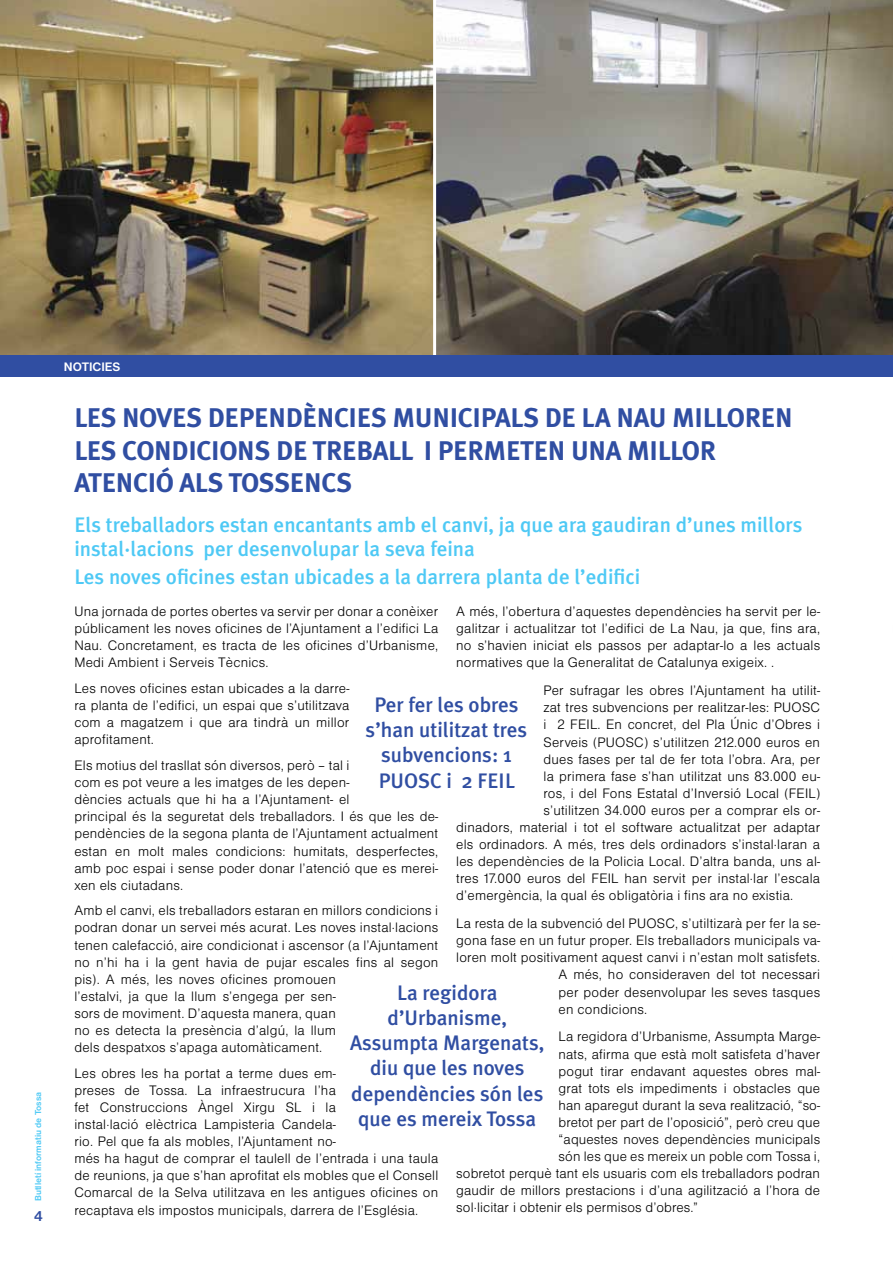
<style>
.page{position:relative;width:893px;height:1263px;background:#fff}
.page>*{position:absolute;margin:0;border:0;box-sizing:border-box;transform-origin:0 0}
.t1{font:700 27px/32.4px "Meta Plus";letter-spacing:.07em;color:#304ea2}
.t2{font:500 21px/24px "Meta Plus";color:#4ec9f5}
.t3{font:500 21px/25.2px "Meta Plus";color:#304ea2;text-align:center}
.t4{font:700 15px "Nimbus San D";color:#304ea2}
.t5{font:14.25px/17.1px "Nimbus San D Ligh";letter-spacing:.015em;color:#000;text-align:justify}
.t6{font:700 12.75px "Nimbus San D";color:#fff}
.t7{font:700 9px "Nimbus San D";color:#4ec9f5}
</style>
<div class="page">
<img style="left:0;top:0;width:893px;height:355px">
<hr style="left:433px;top:0;width:3px;height:360px;background:#fff">
<div style="left:0;top:355px;width:893px;height:22px;background:#304ea2"></div>
<p class="t7" style="left:33px;top:1201px;width:111px;rotate:-90deg">BUTLLETÍ INFORMATIU DE TOSSA</p>
<p class="t4" style="left:34px;top:1207px;width:10px">4</p>
<p class="t6" style="left:64px;top:360px;width:25px">NOTICI</p>
<p class="t6" style="left:105px;top:360px;width:17px">ES</p>
<h1 class="t1" style="left:74px;top:402px;width:720px">LES NOVES DEPENDÈNCIES MUNICIPALS DE LA NAU MILLOREN<br>LES CONDICIONS DE TREBALL I PERMETEN UNA MILLOR<br>ATENCIÓ ALS TOSS ENCS</h1>
<h2 class="t2" style="left:74px;top:513px;width:730px">Els treballadors estan encantants amb el canvi, ja que ara gaudiran d’unes millors instal·lacions per desenvolupar la seva feina</h2>
<h2 class="t2" style="left:74px;top:565px;width:567px">Les noves oficines estan ubicades a la darrera planta de l’edifici</h2>
<p class="t5" style="left:74px;top:603px;width:365px">Una jornada de portes obertes va servir per donar a conèixer públicament les noves oficines de l’Ajuntament a l’edifici La Nau. Concretament, es tracta de les oficines d’Urbanisme, Medi Ambient i Serveis Tècnics.</p>
<p class="t5" style="left:74px;top:680px;width:277px">Les noves oficines estan ubicades a la darre&shy;ra planta de l’edifici, un espai que s’utilitzava com a magatzem i que ara tindrà un millor aprofitament.</p>
<p class="t5" style="left:74px;top:756px;width:365px;text-align:left">Els motius del trasllat són diversos, però – tal i<br>com es pot veure a les imatges de les depen-<br>dències actuals que hi ha a l’Ajuntament- el<br>principal és la seguretat dels treballadors. I és que les de&shy;pendències de la segona planta de l’Ajuntament actualment estan en molt males condicions: humitats, desperfectes, amb poc espai i sense poder donar l’atenció que es merei&shy;xen els ciutadans.</p>
<p class="t5" style="left:74px;top:902px;width:365px;text-align:left">Amb el canvi, els treballadors estaran en millors condicions i podran donar un servei més acurat. Les noves instal·lacions tenen calefacció, aire condicionat i ascensor (a l’Ajuntament no n’hi ha i la gent havia de pujar escales fins al segon pis). A més, les noves oficines promouen<br>l’estalvi, ja que la llum s’engega per sen-<br>sors de moviment. D’aquesta manera, quan<br>no es detecta la presència d’algú, la llum<br>dels despatxos s’apaga automàticament.</p>
<p class="t5" style="left:74px;top:1064px;width:365px;text-align:left">Les obres les ha portat a terme dues em-<br>preses de Tossa. La infraestrucura l’ha<br>fet Construccions Àngel Xirgu SL i la<br>instal·lació elèctrica Lampisteria Candela-<br>rio. Pel que fa als mobles, l’Ajuntament no-<br>més ha hagut de comprar el taulell de l’entrada i una taula de reunions, ja que s’han aprofitat els mobles que el Consell Comarcal de la Selva utilitzava en les antigues oficines on recaptava els impostos municipals, darrera de l’Església.</p>
<p class="t5" style="left:456px;top:603px;width:365px">A més, l’obertura d’aquestes dependències ha servit per le&shy;galitzar i actualitzar tot l’edifici de La Nau, ja que, fins ara, no s’havien iniciat els passos per adaptar-lo a les actuals normatives que la Generalitat de Catalunya exigeix. .</p>
<p class="t5" style="left:543px;top:682px;width:278px">Per sufragar les obres l’Ajuntament ha utilit-</p>
<p class="t5" style="left:543px;top:699px;width:278px">zat tres subvencions per realitzar-les: PUOSC</p>
<p class="t5" style="left:543px;top:716px;width:278px">i 2 FEIL. En concret, del Pla Únic d’Obres i</p>
<p class="t5" style="left:543px;top:733px;width:278px">Serveis (PUOSC) s’utilitzen 212.000 euros en</p>
<p class="t5" style="left:543px;top:750px;width:278px">dues fases per tal de fer tota l’obra. Ara, per</p>
<p class="t5" style="left:543px;top:767px;width:278px">la primera fase s’han utilitzat uns 83.000 eu-</p>
<p class="t5" style="left:543px;top:784px;width:278px">ros, i del Fons Estatal d’Inversió Local (FEIL)</p>
<p class="t5" style="left:543px;top:801px;width:278px">s’utilitzen 34.000 euros per a comprar els or-</p>
<p class="t5" style="left:456px;top:818px;width:365px">dinadors, material i tot el software actualitzat per adaptar</p>
<p class="t5" style="left:456px;top:836px;width:365px">els ordinadors. A més, tres dels ordinadors s’instal·laran a</p>
<p class="t5" style="left:456px;top:853px;width:365px">les dependències de la Policia Local. D’altra banda, uns al-</p>
<p class="t5" style="left:456px;top:870px;width:365px">tres 17.000 euros del FEIL han servit per instal·lar l’escala</p>
<p class="t5" style="left:456px;top:887px;width:338px">d’emergència, la qual és obligatòria i fins ara no existia.</p>
<p class="t5" style="left:456px;top:915px;width:365px">La resta de la subvenció del PUOSC, s’utiltizarà per fer la se-</p>
<p class="t5" style="left:456px;top:932px;width:365px">gona fase en un futur proper. Els treballadors municipals va-</p>
<p class="t5" style="left:456px;top:949px;width:365px">loren molt positivament aquest canvi i n’estan molt satisfets.</p>
<p class="t5" style="left:559px;top:966px;width:263px">A més, ho consideraven del tot necessari</p>
<p class="t5" style="left:559px;top:983px;width:263px">per poder desenvolupar les seves tasques</p>
<p class="t5" style="left:559px;top:1000px;width:90px">en condicions.</p>
<p class="t5" style="left:559px;top:1028px;width:263px">La regidora d’Urbanisme, Assumpta Marge-</p>
<p class="t5" style="left:559px;top:1045px;width:263px">nats, afirma que està molt satisfeta d’haver</p>
<p class="t5" style="left:559px;top:1062px;width:263px">pogut tirar endavant aquestes obres mal-</p>
<p class="t5" style="left:559px;top:1079px;width:263px">grat tots els impediments i obstacles que</p>
<p class="t5" style="left:559px;top:1096px;width:263px">han aparegut durant la seva realització, “so-</p>
<p class="t5" style="left:559px;top:1113px;width:263px">bretot per part de l’oposició”, però creu que</p>
<p class="t5" style="left:559px;top:1130px;width:263px">“aquestes noves dependències municipals</p>
<p class="t5" style="left:559px;top:1148px;width:263px">són les que es mereix un poble com Tossa i,</p>
<p class="t5" style="left:456px;top:1165px;width:365px">sobretot perquè tant els usuaris com els treballadors podran</p>
<p class="t5" style="left:456px;top:1182px;width:365px">gaudir de millors prestacions i d’una agilització a l’hora de</p>
<p class="t5" style="left:456px;top:1199px;width:243px">sol·licitar i obtenir els permisos d’obres.”</p>
<h2 class="t3" style="left:366px;top:692px;width:163px">Per fer les obres s’han utilitzat tres subvencions: 1<br>PUOSC i 2 FEIL</h2>
<h2 class="t3" style="left:350px;top:980px;width:196px">La regidora d’Urbanisme,<br>Assumpta Margenats, diu que les noves dependències són les que es mereix Tossa</h2>
</div>
